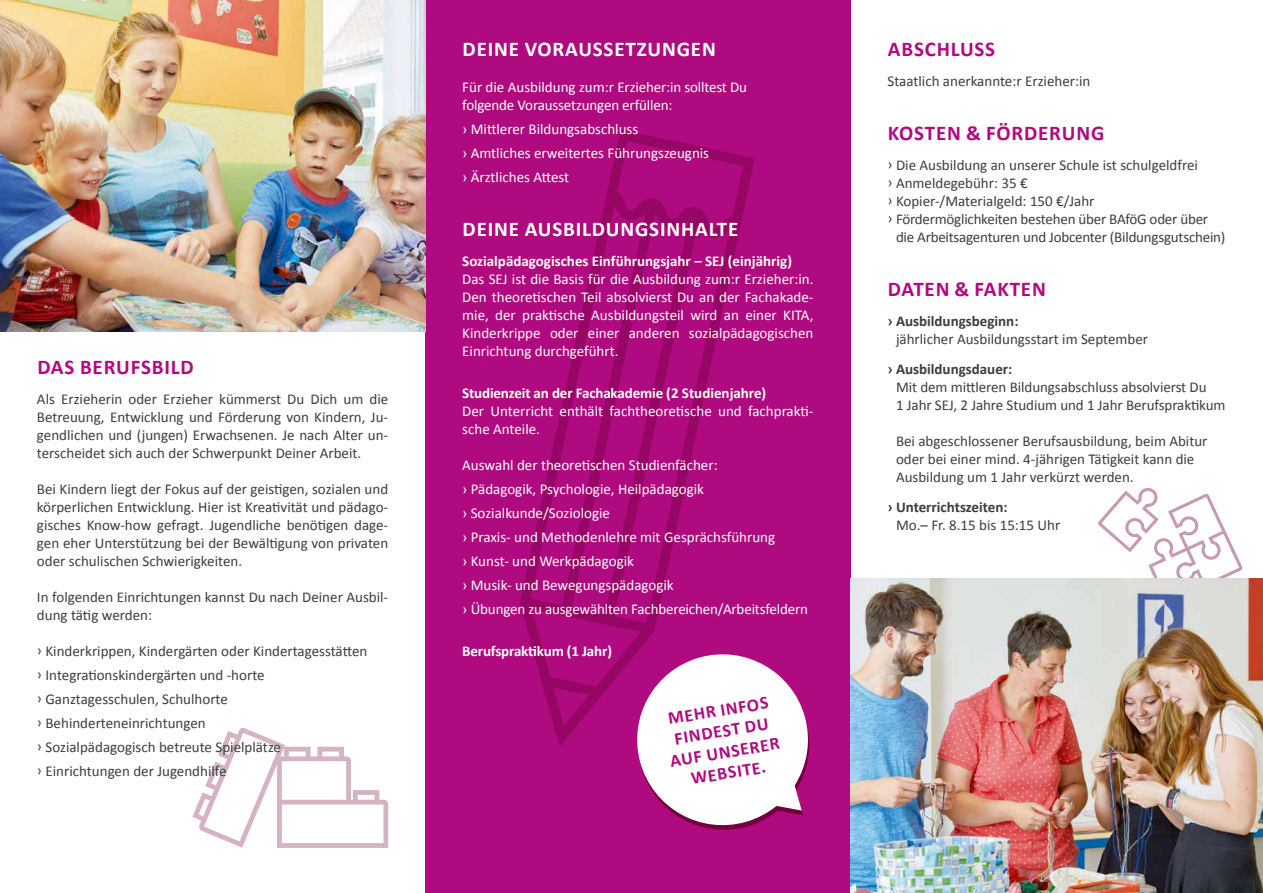
<style>
.page{position:relative;width:1263px;height:893px;background:#fff}
.page>*{position:absolute;margin:0;border:0;box-sizing:border-box;transform-origin:0 0}
.t1{font:700 21px "Calibri";letter-spacing:.04em;color:#af0a7f}
.t2{font:700 21px "Calibri";letter-spacing:.04em;color:#fff}
.t3{font:700 18px/21px "Calibri";color:#af0a7f;text-align:center}
.t4{font:15px/18px "Calibri";color:#3d3d3c}
.t5{font:15px/24px "Calibri";color:#fff}
.t6{font:700 15px "Calibri";color:#fff}
.t7{font:700 15px "Calibri";color:#3d3d3c}
</style>
<div class="page">
<div style="left:425px;top:0;width:425px;height:893px;background:#af0a7f"></div>
<svg style="left:1098px;top:488px;width:145px;height:91px"></svg>
<img style="left:850px;top:579px;width:413px;height:314px">
<img style="left:0;top:0;width:425px;height:332px">
<svg style="left:192px;top:728px;width:196px;height:120px"></svg>
<svg style="left:520px;top:130px;width:235px;height:616px"></svg>
<svg style="left:628px;top:645px;width:182px;height:185px"></svg>
<h1 class="t1" style="left:37px;top:352px;width:158px">DAS BERUFSBILD</h1>
<p class="t4" style="left:37px;top:389px;width:353px;text-align:justify">Als Erzieherin oder Erzieher kümmerst Du Dich um die Betreuung, Entwicklung und Förderung von Kindern, Ju&shy;gendlichen und (jungen) Erwachsenen. Je nach Alter un&shy;terscheidet sich auch der Schwerpunkt Deiner Arbeit.</p>
<p class="t4" style="left:37px;top:479px;width:353px;text-align:justify">Bei Kindern liegt der Fokus auf der geistigen, sozialen und körperlichen Entwicklung. Hier ist Kreativität und pädago&shy;gisches Know-how gefragt. Jugendliche benötigen dage&shy;gen eher Unterstützung bei der Bewältigung von privaten oder schulischen Schwierigkeiten.</p>
<p class="t4" style="left:37px;top:587px;width:353px">In folgenden Einrichtungen kannst Du nach Deiner Ausbil&shy;dung tätig werden:</p>
<p class="t4" style="left:37px;top:638px;width:332px;line-height:24px">ͧ Kinderkrippen, Kindergärten oder Kindertagesstätten ͧ Integrationskindergärten und -horte<br>ͧ Ganztagesschulen, Schulhorte<br>ͧ Behinderteneinrichtungen<br>ͧ Sozialpädagogisch betreute Spielplätze<br>ͧ Einrichtungen der Jugendhilfe</p>
<h1 class="t2" style="left:463px;top:34px;width:255px">DEINE VORAUSSETZUNGEN</h1>
<p class="t5" style="left:462px;top:77px;width:286px;line-height:18px">Für die Ausbildung zum:r Erzieher:in solltest Du folgende Voraussetzungen erfüllen:</p>
<p class="t5" style="left:462px;top:116px;width:248px">› Mittlerer Bildungsabschluss<br>› Amtliches erweitertes Führungszeugnis › Ärztliches Attest</p>
<h1 class="t2" style="left:463px;top:214px;width:277px">DEINE AUSBILDUNGSINHALTE</h1>
<p class="t6" style="left:462px;top:250px;width:331px">Sozialpädagogisches Einführungsjahr – SEJ (einjährig)</p>
<p class="t5" style="left:462px;top:269px;width:353px;line-height:18px;text-align:justify">Das SEJ ist die Basis für die Ausbildung zum:r Erzieher:in.<br>Den theoretischen Teil absolvierst Du an der Fachakade&shy;mie, der praktische Ausbildungsteil wird an einer KITA, Kinderkrippe oder einer anderen sozialpädagogischen Einrichtung durchgeführt.</p>
<p class="t6" style="left:462px;top:382px;width:306px">Studienzeit an der Fachakademie (2 Studienjahre)</p>
<p class="t5" style="left:462px;top:401px;width:353px;line-height:18px">Der Unterricht enthält fachtheoretische und fachprakti&shy;sche Anteile.</p>
<p class="t5" style="left:462px;top:452px;width:347px">Auswahl der theoretischen Studienfächer:<br>› Pädagogik, Psychologie, Heilpädagogik<br>› Sozialkunde/Soziologie<br>› Praxis- und Methodenlehre mit Gesprächsführung<br>› Kunst- und Werkpädagogik<br>› Musik- und Bewegungspädagogik<br>› Übungen zu ausgewählten Fachbereichen/Arbeitsfeldern</p>
<p class="t6" style="left:462px;top:640px;width:151px">Berufspraktikum (1 Jahr)</p>
<p class="t3" style="left:662px;top:708px;width:112px;rotate:-9deg">MEHR INFOS<br>FINDEST DU<br>AUF UNSERER<br>WEBSITE.</p>
<h1 class="t1" style="left:888px;top:34px;width:109px">ABSCHLUSS</h1>
<p class="t4" style="left:887px;top:71px;width:204px">Staatlich anerkannte:r Erzieher:in</p>
<h1 class="t1" style="left:888px;top:118px;width:218px">KOSTEN &amp; FÖRDERUNG</h1>
<p class="t4" style="left:887px;top:155px;width:312px">ͧ Die Ausbildung an unserer Schule ist schulgeldfrei</p>
<p class="t4" style="left:887px;top:173px;width:142px">ͧ Anmeldegebühr: 35 €</p>
<p class="t4" style="left:887px;top:191px;width:208px">ͧ Kopier-/Materialgeld: 150 €/Jahr</p>
<p class="t4" style="left:887px;top:209px;width:322px">ͧ Fördermöglichkeiten bestehen über BAföG oder über</p>
<p class="t4" style="left:896px;top:227px;width:331px">die Arbeitsagenturen und Jobcenter (Bildungsgutschein)</p>
<h1 class="t1" style="left:888px;top:274px;width:159px">DATEN &amp; FAKTEN</h1>
<p class="t7" style="left:887px;top:310px;width:132px">› Ausbildungsbeginn:</p>
<p class="t4" style="left:896px;top:329px;width:254px">jährlicher Ausbildungsstart im September</p>
<p class="t7" style="left:887px;top:358px;width:126px">› Ausbildungsdauer:</p>
<p class="t4" style="left:896px;top:377px;width:331px">Mit dem mittleren Bildungsabschluss absolvierst Du<br>1 Jahr SEJ, 2 Jahre Studium und 1 Jahr Berufspraktikum</p>
<p class="t4" style="left:896px;top:431px;width:313px">Bei abgeschlossener Berufsausbildung, beim Abitur oder bei einer mind. 4-jährigen Tätigkeit kann die<br>Ausbildung um 1 Jahr verkürzt werden.</p>
<p class="t7" style="left:887px;top:496px;width:122px">› Unterrichtszeiten:</p>
<p class="t4" style="left:896px;top:515px;width:166px">Mo.– Fr. 8.15 bis 15:15 Uhr</p>
</div>
